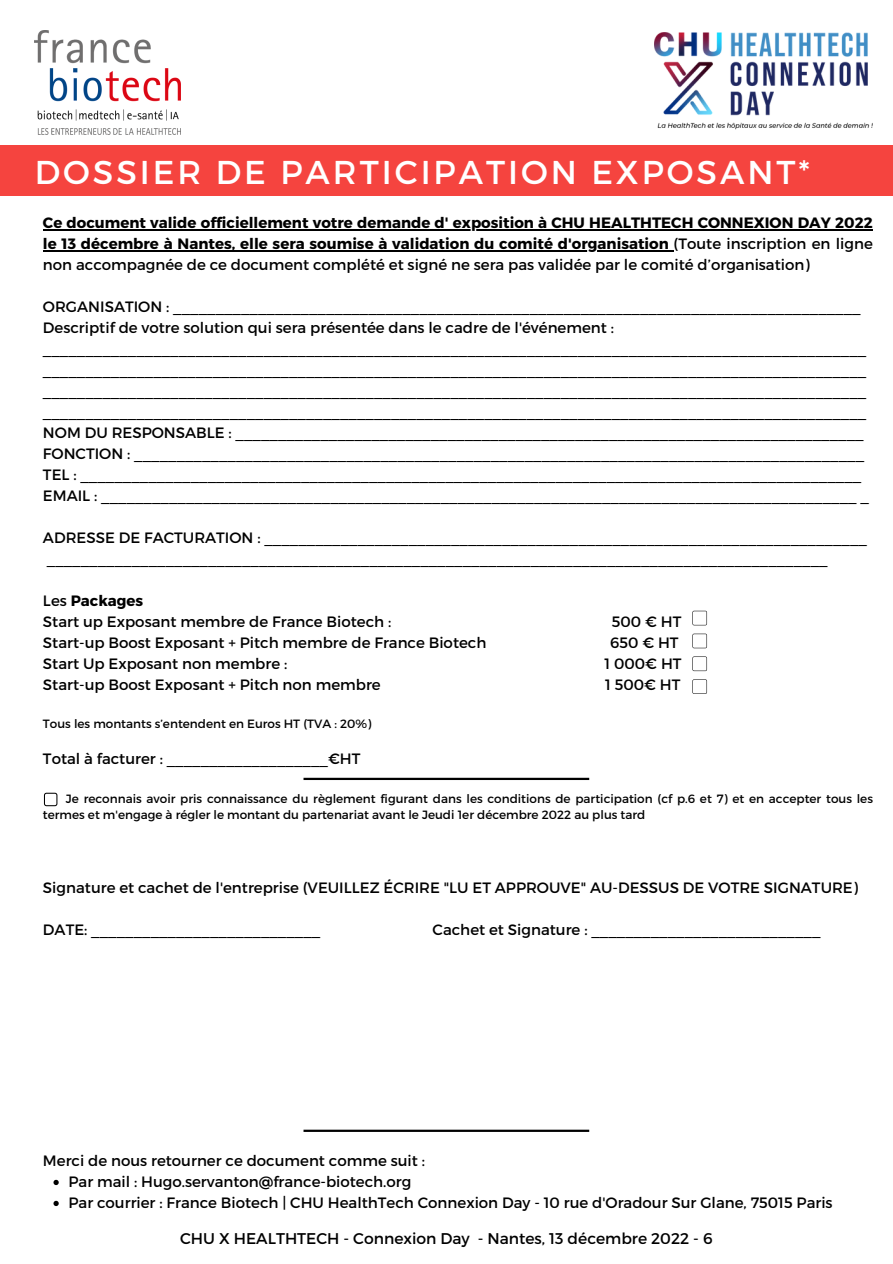
<style>
.page{position:relative;width:893px;height:1264px;background:#fff}
.page>*{position:absolute;margin:0;border:0;box-sizing:border-box;transform-origin:0 0}
.t1{font:33px "Montserrat";letter-spacing:.09em;color:#fff}
.t2{font:15.45px "Montserrat";color:#000}
.t3{font:15px/21px "Montserrat";color:#000}
.t4{font:700 15px/21px "Montserrat";color:#000;text-align:justify}
.t5{font:12px/16.5px "Montserrat";color:#000}
.s1{font-weight:400}
.s2{font-weight:700}
</style>
<div class="page">
<div style="left:0;top:145px;width:892px;height:51px;background:#f5443f"></div>
<img style="left:34px;top:31px;width:147px;height:103px">
<img style="left:654px;top:33px;width:218px;height:97px">
<svg style="left:53px;top:1179px;width:6px;height:6px"></svg>
<svg style="left:53px;top:1200px;width:6px;height:5px"></svg>
<hr style="left:43px;top:229px;width:829px;height:2px;background:#000">
<hr style="left:43px;top:250px;width:630px;height:2px;background:#000">
<svg style="left:692px;top:610px;width:15px;height:15px"></svg>
<svg style="left:692px;top:633px;width:15px;height:15px"></svg>
<svg style="left:692px;top:656px;width:15px;height:15px"></svg>
<svg style="left:692px;top:679px;width:15px;height:15px"></svg>
<svg style="left:44px;top:792px;width:13px;height:14px"></svg>
<hr style="left:303px;top:1129px;width:286px;height:2px;background:#000">
<hr style="left:303px;top:777px;width:286px;height:3px;background:#000">
<h1 class="t1" style="left:35px;top:151px;width:776px">DOSSIER DE PARTICIPATION EXPOSANT*</h1>
<p class="t4" style="left:43px;top:211px;width:831px">Ce document valide officiellement votre demande d' exposition à CHU HEALTHTECH CONNEXION DAY 2022 le 13 décembre à Nantes, elle sera soumise à validation du comité d'organisation <span class="s1">(Toute inscription en ligne non accompagnée de ce document complété et signé ne sera pas validée par le comité d’organisation)</span></p>
<p class="t3" style="left:43px;top:295px;width:827px">ORGANISATION : _________________________________________________________________________________ Descriptif de votre solution qui sera présentée dans le cadre de l'événement : _________________________________________________________________________________________________ _________________________________________________________________________________________________ _________________________________________________________________________________________________ _________________________________________________________________________________________________ NOM DU RESPONSABLE : __________________________________________________________________________ FONCTION : ______________________________________________________________________________________ TEL : ____________________________________________________________________________________________ EMAIL : _________________________________________________________________________________________ _</p>
<p class="t3" style="left:43px;top:526px;width:825px">ADRESSE DE FACTURATION : _______________________________________________________________________ ____________________________________________________________________________________________</p>
<p class="t3" style="left:43px;top:589px;width:350px">Les <span class="s2">Packages<br></span>Start up Exposant membre de France Biotech :</p>
<p class="t3" style="left:611px;top:610px;width:71px">500 € HT</p>
<p class="t3" style="left:43px;top:631px;width:445px">Start-up Boost Exposant + Pitch membre de France Biotech</p>
<p class="t3" style="left:610px;top:631px;width:70px">650 € HT</p>
<p class="t3" style="left:43px;top:652px;width:246px">Start Up Exposant non membre :</p>
<p class="t3" style="left:604px;top:652px;width:78px">1 000€ HT</p>
<p class="t3" style="left:43px;top:673px;width:339px">Start-up Boost Exposant + Pitch non membre</p>
<p class="t3" style="left:605px;top:673px;width:77px">1 500€ HT</p>
<p class="t5" style="left:43px;top:714px;width:329px">Tous les montants s’entendent en Euros HT (TVA : 20%)</p>
<p class="t3" style="left:43px;top:748px;width:319px">Total à facturer : ___________________€HT</p>
<p class="t5" style="left:43px;top:789px;width:831px;text-indent:23px">Je reconnais avoir pris connaissance du règlement figurant dans les conditions de participation (cf p.6 et 7) et en accepter tous les termes et m'engage à régler le montant du partenariat avant le Jeudi 1er décembre 2022 au plus tard</p>
<p class="t3" style="left:43px;top:876px;width:816px">Signature et cachet de l'entreprise (VEUILLEZ ÉCRIRE "LU ET APPROUVE" AU-DESSUS DE VOTRE SIGNATURE)</p>
<p class="t3" style="left:43px;top:918px;width:279px">DATE: ___________________________</p>
<p class="t3" style="left:432px;top:918px;width:389px">Cachet et Signature : ___________________________</p>
<p class="t3" style="left:43px;top:1149px;width:383px">Merci de nous retourner ce document comme suit :</p>
<p class="t3" style="left:68px;top:1170px;width:765px">Par mail : Hugo.servanton@france-biotech.org<br>Par courrier : France Biotech | CHU HealthTech Connexion Day - 10 rue d'Oradour Sur Glane, 75015 Paris</p>
<p class="t2" style="left:180px;top:1228px;width:534px">CHU X HEALTHTECH - Connexion Day - Nantes, 13 décembre 2022 - 6</p>
</div>
